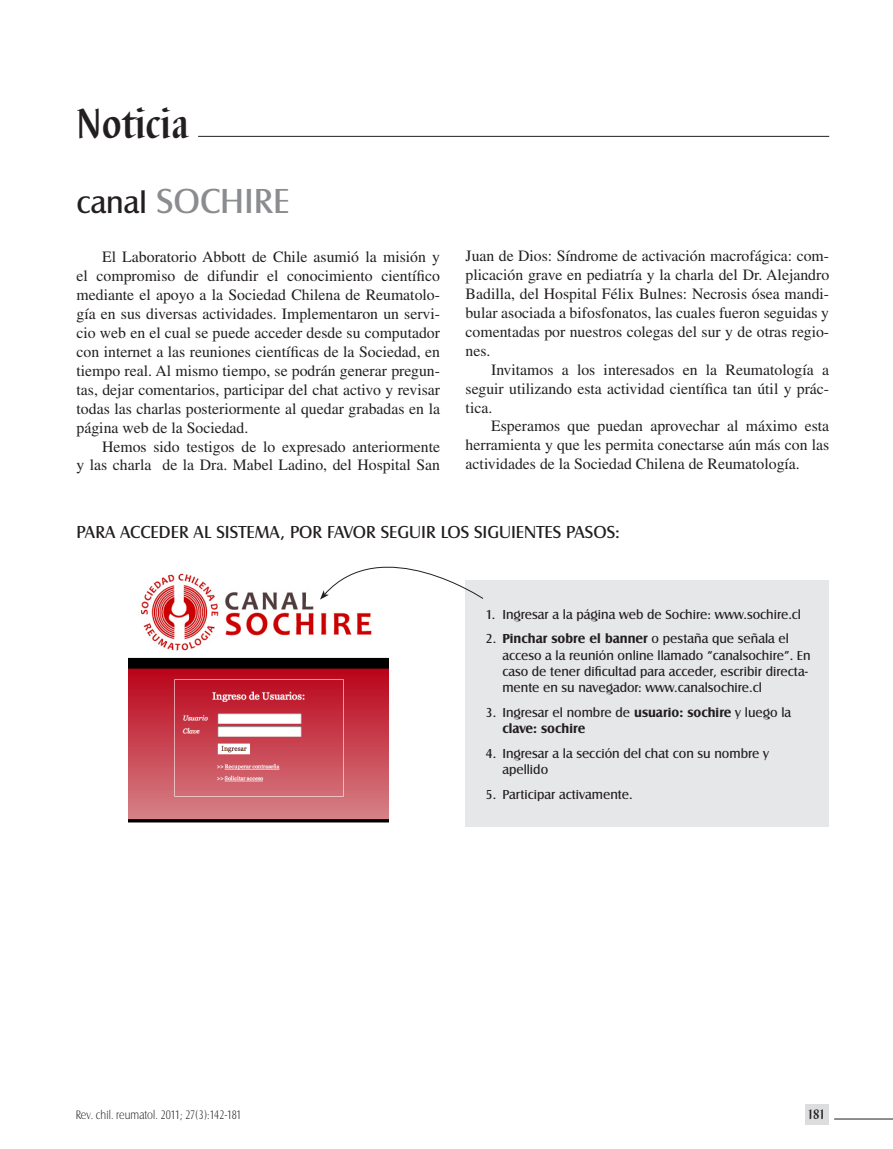
<style>
.page{position:relative;width:893px;height:1149px;background:#fff}
.page>*{position:absolute;margin:0;border:0;box-sizing:border-box;transform-origin:0 0}
.TITULO{font:700 43.5px "Barbedor T";letter-spacing:.01em;color:#231f20;scale:.8 1}
.cuerpo_del_texto{font:36px "Castle T";color:#8a8c8f}
.cuerpo_del_texto-2{font:18px "Castle T";color:#231f20}
.cuerpo_del_texto-3{font:15.75px/18.9px "Times";color:#231f20;text-align:justify}
.pie_figura{font:700 14.25px "Barbedor T";color:#231f20;scale:.8 1}
.cuerpo_del_texto-4{font:13.5px/16.2px "Castle T";color:#231f20}
.t1{font:12.75px "Castle T Ligh";color:#231f20;scale:.85 1}
.s1{font-size:31.5px;color:#231f20}
.s2{font-weight:700}
</style>
<div class="page">
<div style="left:805px;top:1104px;width:24px;height:20px;background:#dcdddf"></div>
<hr style="left:834px;top:1118px;width:59px;height:1px;background:#231f20">
<div style="left:466px;top:580px;width:363px;height:246px;background:#e6e7e9"></div>
<img style="left:129px;top:573px;width:259px;height:250px">
<hr style="left:198px;top:136px;width:631px;height:1px;background:#231f20">
<svg style="left:320px;top:566px;width:164px;height:33px"></svg>
<p class="TITULO" style="left:77px;top:100px;width:142px">Noticia</p>
<p class="cuerpo_del_texto" style="left:77px;top:181px;width:215px"><span class="s1">canal</span> SOCHIRE</p>
<p class="cuerpo_del_texto-3" style="left:77px;top:247px;width:365px;text-indent:26px">El Laboratorio Abbott de Chile asumió la misión y el compromiso de difundir el conocimiento científico mediante el apoyo a la Sociedad Chilena de Reumatolo&shy;gía en sus diversas actividades. Implementaron un servi&shy;cio web en el cual se puede acceder desde su computador con internet a las reuniones científicas de la Sociedad, en tiempo real. Al mismo tiempo, se podrán generar pregun&shy;tas, dejar comentarios, participar del chat activo y revisar todas las charlas posteriormente al quedar grabadas en la página web de la Sociedad.</p>
<p class="cuerpo_del_texto-3" style="left:77px;top:436px;width:365px;text-align:right">Hemos sido testigos de lo expresado anteriormente<br>y las charla de la Dra. Mabel Ladino, del Hospital San</p>
<p class="cuerpo_del_texto-3" style="left:466px;top:246px;width:365px">Juan de Dios: Síndrome de activación macrofágica: com&shy;plicación grave en pediatría y la charla del Dr. Alejandro Badilla, del Hospital Félix Bulnes: Necrosis ósea mandi&shy;bular asociada a bifosfonatos, las cuales fueron seguidas y comentadas por nuestros colegas del sur y de otras regio&shy;nes.</p>
<p class="cuerpo_del_texto-3" style="left:466px;top:360px;width:365px;text-indent:26px">Invitamos a los interesados en la Reumatología a seguir utilizando esta actividad científica tan útil y prác&shy;tica.</p>
<p class="cuerpo_del_texto-3" style="left:466px;top:416px;width:365px;text-indent:26px">Esperamos que puedan aprovechar al máximo esta herramienta y que les permita conectarse aún más con las actividades de la Sociedad Chilena de Reumatología.</p>
<p class="cuerpo_del_texto-2" style="left:77px;top:521px;width:545px">PARA ACCEDER AL SISTEMA, POR FAVOR SEGUIR LOS SIGUIENTES PASOS:</p>
<p class="t1" style="left:76px;top:1107px;width:197px">Rev. chil. reumatol. 2011; 27(3):142-181</p>
<p class="cuerpo_del_texto-4" style="left:486px;top:605px;width:317px">1. Ingresar a la página web de Sochire: www.sochire.cl</p>
<p class="cuerpo_del_texto-4" style="left:502px;top:630px;width:310px;text-indent:-16px">2. <span class="s2">Pinchar sobre el banner</span> o pestaña que señala el acceso a la reunión online llamado “canalsochire”. En caso de tener dificultad para acceder, escribir directa&shy;mente en su navegador: www.canalsochire.cl</p>
<p class="cuerpo_del_texto-4" style="left:502px;top:703px;width:290px;text-indent:-16px">3. Ingresar el nombre de <span class="s2">usuario: sochire</span> y luego la <span class="s2">clave: sochire</span></p>
<p class="cuerpo_del_texto-4" style="left:486px;top:744px;width:285px">4. Ingresar a la sección del chat con su nombre y</p>
<p class="cuerpo_del_texto-4" style="left:502px;top:761px;width:47px">apellido</p>
<p class="cuerpo_del_texto-4" style="left:486px;top:785px;width:148px">5. Participar activamente.</p>
<p class="pie_figura" style="left:807px;top:1106px;width:24px">181</p>
</div>
